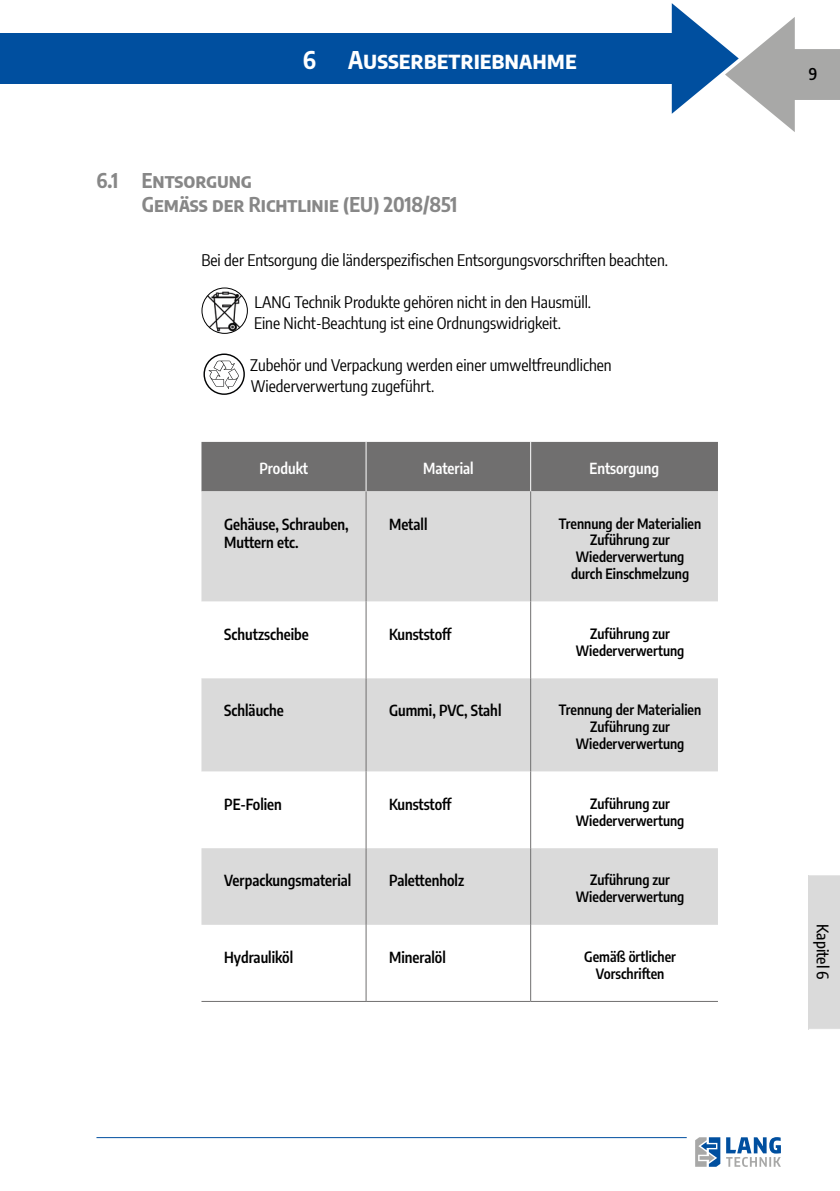
<style>
.page{position:relative;width:840px;height:1191px;background:#fff}
.page>*{position:absolute;margin:0;border:0;box-sizing:border-box;transform-origin:0 0}
.t1{font:700 24px "Encode Sans Condensed";color:#fff}
.t2{font:700 20px/24px "Encode Sans Condensed";color:#878787}
.t3{font:16px/21px "Encode Sans Condensed";color:#000}
.t4{font:500 16px "Encode Sans Condensed";color:#000}
.t5{font:600 16px "Encode Sans Condensed";color:#000}
.t6{font:600 15px/18px "Encode Sans Condensed";color:#000}
.t7{font:600 15px "Encode Sans Condensed";color:#fff}
.t8{font:600 14px/16.8px "Encode Sans Condensed";color:#000;text-align:center}
</style>
<div class="page">
<div style="left:0;top:33px;width:677px;height:51px;background:#004f9f"></div>
<svg style="left:671px;top:3px;width:168px;height:129px"></svg>
<hr style="left:96px;top:1137px;width:590px;height:1px;background:#004f9f">
<svg style="left:695px;top:1137px;width:85px;height:29px"></svg>
<div style="left:782px;top:63px;width:57px;height:21px;background:#a8a8a7"></div>
<div style="left:808px;top:874px;width:31px;height:155px;background:#dadada"></div>
<hr style="left:808px;top:874px;width:31px;height:1px;background:#fff">
<hr style="left:808px;top:1028px;width:31px;height:1px;background:#fff">
<img style="left:202px;top:288px;width:45px;height:45px;border-radius:23px">
<div style="left:201px;top:287px;width:47px;height:47px;border:1px solid #000;border-radius:50%"></div>
<svg style="left:203px;top:353px;width:42px;height:42px"></svg>
<div style="left:201px;top:442px;width:516px;height:49px;background:#706f6f"></div>
<div style="left:201px;top:491px;width:516px;height:280px;background:#dadada"></div>
<svg style="left:201px;top:601px;width:516px;height:77px"></svg>
<svg style="left:201px;top:771px;width:516px;height:230px"></svg>
<div style="left:201px;top:848px;width:516px;height:76px;background:#dadada"></div>
<hr style="left:201px;top:1001px;width:165px;height:1px;background:#706f6f">
<hr style="left:366px;top:1001px;width:164px;height:1px;background:#706f6f">
<hr style="left:530px;top:1001px;width:187px;height:1px;background:#706f6f">
<hr style="left:365px;top:442px;width:1px;height:49px;background:#fff">
<hr style="left:530px;top:442px;width:1px;height:49px;background:#fff">
<hr style="left:365px;top:491px;width:1px;height:110px;background:#706f6f">
<hr style="left:530px;top:491px;width:1px;height:110px;background:#706f6f">
<hr style="left:365px;top:601px;width:1px;height:77px;background:#706f6f">
<hr style="left:530px;top:601px;width:1px;height:77px;background:#706f6f">
<hr style="left:365px;top:678px;width:1px;height:93px;background:#706f6f">
<hr style="left:530px;top:678px;width:1px;height:93px;background:#706f6f">
<hr style="left:365px;top:771px;width:1px;height:77px;background:#706f6f">
<hr style="left:530px;top:771px;width:1px;height:77px;background:#706f6f">
<hr style="left:365px;top:848px;width:1px;height:76px;background:#706f6f">
<hr style="left:530px;top:848px;width:1px;height:76px;background:#706f6f">
<hr style="left:365px;top:924px;width:1px;height:77px;background:#706f6f">
<hr style="left:530px;top:924px;width:1px;height:77px;background:#706f6f">
<h1 class="t1" style="left:302px;top:42px;width:15px">6</h1>
<h1 class="t1" style="left:348px;top:42px;width:230px">Ausserbetriebnahme</h1>
<p class="t2" style="left:142px;top:168px;width:317px;text-indent:-45px">6.1 Entsorgung<br>Gemäss der Richtlinie (EU) 2018/851</p>
<p class="t3" style="left:201px;top:249px;width:468px">Bei der Entsorgung die länderspezifischen Entsorgungsvorschriften beachten.</p>
<p class="t3" style="left:254px;top:291px;width:338px">LANG Technik Produkte gehören nicht in den Hausmüll.<br>Eine Nicht-Beachtung ist eine Ordnungswidrigkeit.</p>
<p class="t3" style="left:250px;top:354px;width:363px">Zubehör und Verpackung werden einer umweltfreundlichen<br>Wiederverwertung zugeführt.</p>
<p class="t7" style="left:259px;top:458px;width:50px">Produkt</p>
<p class="t7" style="left:423px;top:458px;width:52px">Material</p>
<p class="t7" style="left:589px;top:458px;width:71px">Entsorgung</p>
<p class="t6" style="left:224px;top:514px;width:126px">Gehäuse, Schrauben,<br>Muttern etc.</p>
<p class="t6" style="left:389px;top:514px;width:40px">Metall</p>
<p class="t8" style="left:558px;top:514px;width:144px">Trennung der Materialien<br>Zuführung zur<br>Wiederverwertung durch Einschmelzung</p>
<p class="t6" style="left:224px;top:624px;width:86px">Schutzscheibe</p>
<p class="t6" style="left:389px;top:624px;width:64px">Kunststoff</p>
<p class="t8" style="left:575px;top:624px;width:110px">Zuführung zur<br>Wiederverwertung</p>
<p class="t6" style="left:224px;top:701px;width:61px">Schläuche</p>
<p class="t6" style="left:389px;top:701px;width:114px">Gummi, PVC, Stahl</p>
<p class="t8" style="left:558px;top:701px;width:144px">Trennung der Materialien<br>Zuführung zur<br>Wiederverwertung</p>
<p class="t6" style="left:224px;top:794px;width:59px">PE-Folien</p>
<p class="t6" style="left:389px;top:794px;width:64px">Kunststoff</p>
<p class="t8" style="left:575px;top:794px;width:110px">Zuführung zur<br>Wiederverwertung</p>
<p class="t6" style="left:224px;top:871px;width:129px">Verpackungsmaterial</p>
<p class="t6" style="left:389px;top:871px;width:77px">Palettenholz</p>
<p class="t8" style="left:575px;top:871px;width:110px">Zuführung zur<br>Wiederverwertung</p>
<p class="t6" style="left:224px;top:947px;width:70px">Hydrauliköl</p>
<p class="t6" style="left:389px;top:947px;width:58px">Mineralöl</p>
<p class="t8" style="left:584px;top:947px;width:93px">Gemäß örtlicher<br>Vorschriften</p>
<p class="t5" style="left:808px;top:62px;width:10px">9</p>
<p class="t4" style="left:833px;top:924px;width:57px;rotate:90deg">Kapitel 6</p>
</div>
